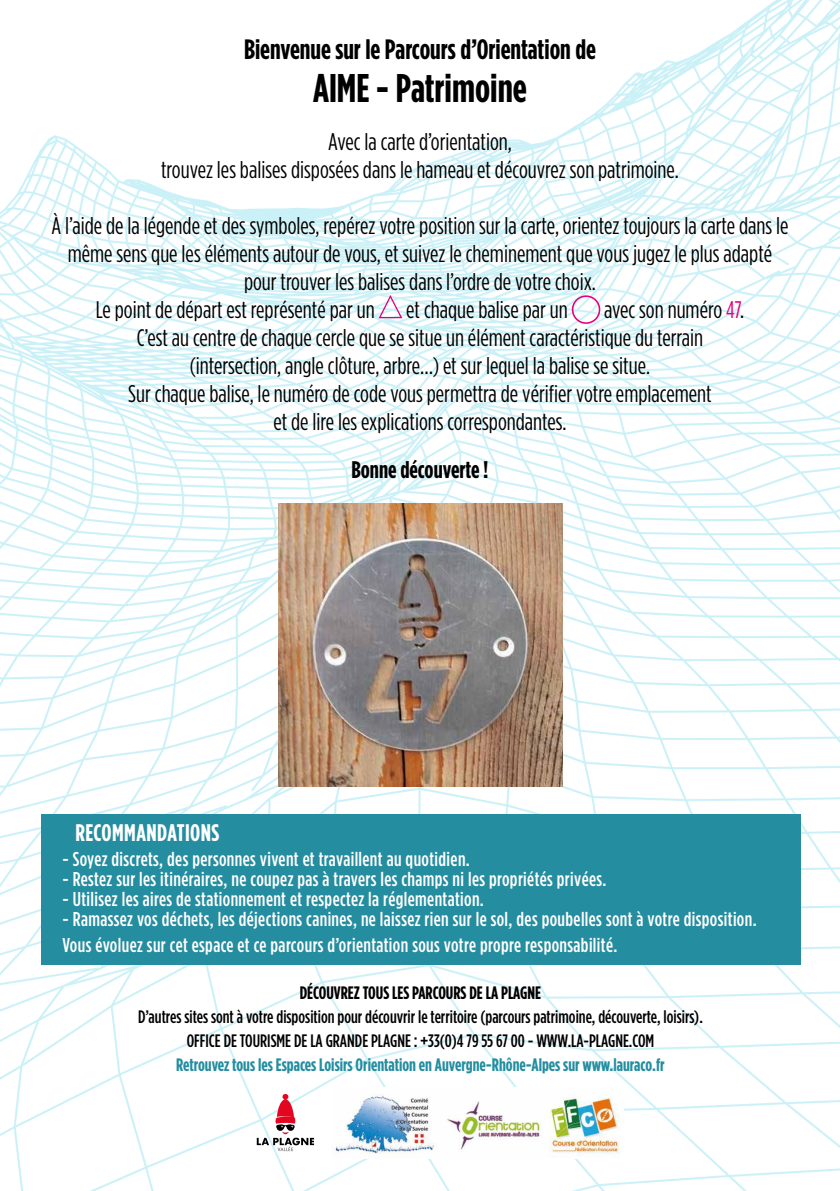
<style>
.page{position:relative;width:840px;height:1191px;background:#fff}
.page>*{position:absolute;margin:0;border:0;box-sizing:border-box;transform-origin:0 0}
.t1{font:700 40px "Gotham Condensed";color:#000}
.t2{font:700 28px "Gotham Condensed";color:#000}
.t3{font:24px/28px "Gotham Condensed";color:#000;text-align:center}
.t4{font:700 24px "Gotham Condensed";color:#000}
.t5{font:700 24px "Gotham Condensed";letter-spacing:.02em;color:#fff}
.t6{font:500 20px "Gotham Condensed";letter-spacing:.02em;color:#fff}
.t7{font:500 18px "Gotham Condensed";color:#000}
.t8{font:700 18px "Gotham Condensed";color:#248da0}
.t9{font:700 18px "Gotham Condensed";color:#000}
.s1{color:#e6007d}
</style>
<div class="page">
<img style="left:0;top:0;width:839px;height:1191px">
<svg style="left:378px;top:295px;width:24px;height:23px"></svg>
<svg style="left:571px;top:295px;width:29px;height:29px"></svg>
<div style="left:41px;top:813px;width:758px;height:151px;background:#248da0"></div>
<img style="left:333px;top:1087px;width:290px;height:71px">
<img style="left:278px;top:503px;width:284px;height:283px">
<svg style="left:256px;top:1094px;width:58px;height:57px"></svg>
<p class="t2" style="left:244px;top:34px;width:353px">Bienvenue sur le Parcours d’Orientation de</p>
<p class="t1" style="left:313px;top:66px;width:215px">AIME - Patrimoine</p>
<p class="t3" style="left:328px;top:127px;width:185px">Avec la carte d’orientation,</p>
<p class="t3" style="left:161px;top:155px;width:519px">trouvez les balises disposées dans le hameau et découvrez son patrimoine.</p>
<p class="t3" style="left:51px;top:211px;width:738px">À l’aide de la légende et des symboles, repérez votre position sur la carte, orientez toujours la carte dans le même sens que les éléments autour de vous, et suivez le cheminement que vous jugez le plus adapté</p>
<p class="t3" style="left:244px;top:267px;width:353px">pour trouver les balises dans l’ordre de votre choix.</p>
<p class="t3" style="left:96px;top:295px;width:280px">Le point de départ est représenté par un</p>
<p class="t3" style="left:406px;top:295px;width:163px">et chaque balise par un</p>
<p class="t3" style="left:604px;top:295px;width:141px">avec son numéro <span class="s1">47</span>.</p>
<p class="t3" style="left:137px;top:323px;width:567px">C’est au centre de chaque cercle que se situe un élément caractéristique du terrain</p>
<p class="t3" style="left:190px;top:351px;width:461px">(intersection, angle clôture, arbre…) et sur lequel la balise se situe.</p>
<p class="t3" style="left:128px;top:379px;width:584px">Sur chaque balise, le numéro de code vous permettra de vérifier votre emplacement</p>
<p class="t3" style="left:273px;top:407px;width:294px">et de lire les explications correspondantes.</p>
<p class="t4" style="left:351px;top:456px;width:139px">Bonne découverte !</p>
<p class="t5" style="left:75px;top:818px;width:145px">RECOMMANDATIONS</p>
<p class="t6" style="left:62px;top:848px;width:409px">- Soyez discrets, des personnes vivent et travaillent au quotidien.</p>
<p class="t6" style="left:62px;top:868px;width:545px">- Restez sur les itinéraires, ne coupez pas à travers les champs ni les propriétés privées.</p>
<p class="t6" style="left:62px;top:888px;width:423px">- Utilisez les aires de stationnement et respectez la réglementation.</p>
<p class="t6" style="left:62px;top:908px;width:695px">- Ramassez vos déchets, les déjections canines, ne laissez rien sur le sol, des poubelles sont à votre disposition.</p>
<p class="t6" style="left:62px;top:934px;width:556px">Vous évoluez sur cet espace et ce parcours d’orientation sous votre propre responsabilité.</p>
<p class="t9" style="left:299px;top:982px;width:243px">DÉCOUVREZ TOUS LES PARCOURS DE LA PLAGNE</p>
<p class="t7" style="left:138px;top:1006px;width:566px">D’autres sites sont à votre disposition pour découvrir le territoire (parcours patrimoine, découverte, loisirs).</p>
<p class="t7" style="left:187px;top:1030px;width:468px">OFFICE DE TOURISME DE LA GRANDE PLAGNE : +33(0)4 79 55 67 00 - WWW.LA-PLAGNE.COM</p>
<p class="t8" style="left:176px;top:1054px;width:490px">Retrouvez tous les Espaces Loisirs Orientation en Auvergne-Rhône-Alpes sur www.lauraco.fr</p>
</div>
